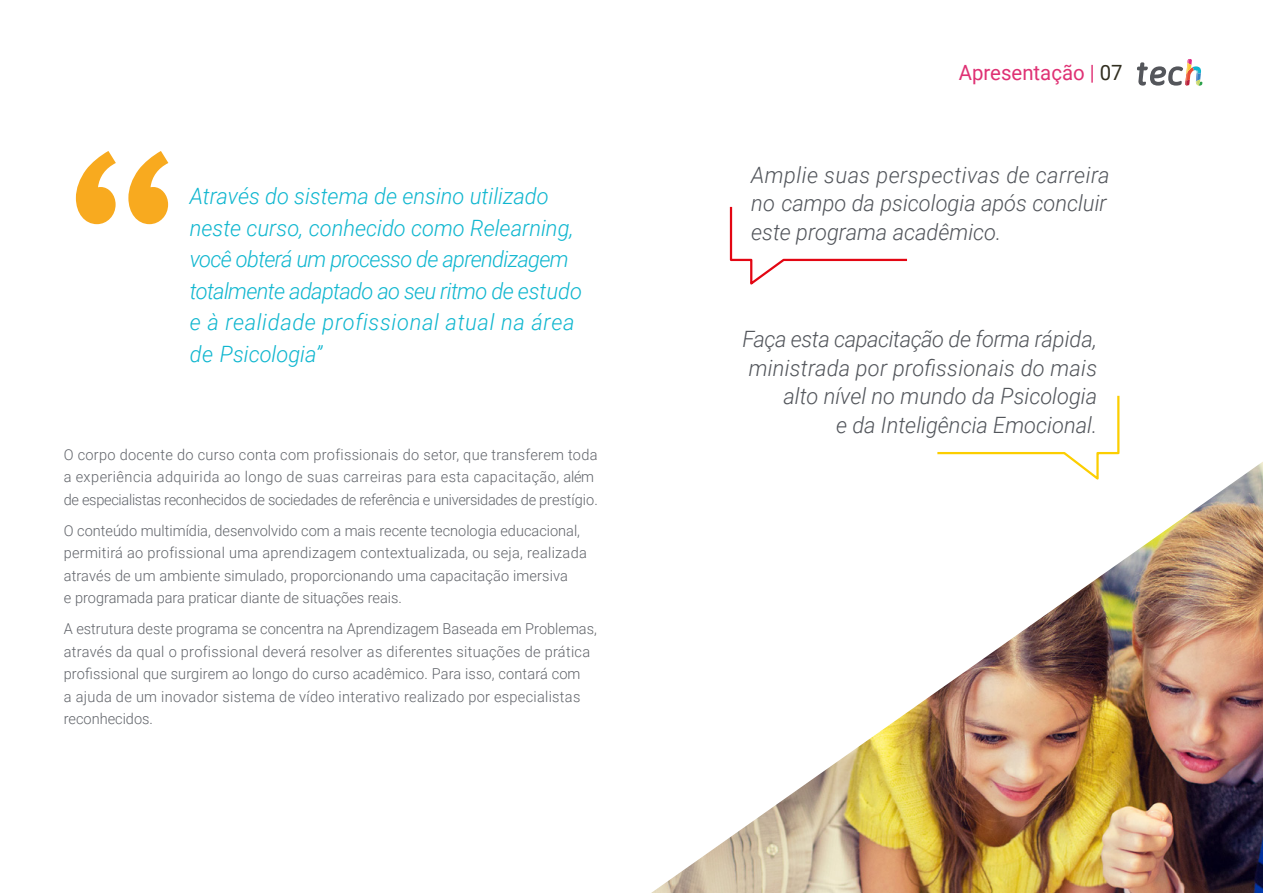
<style>
.page{position:relative;width:1263px;height:893px;background:#fff}
.page>*{position:absolute;margin:0;border:0;box-sizing:border-box;transform-origin:0 0}
.t1{font:italic 300 22.5px/28.5px "Roboto";color:#52555b;text-align:right}
.t2{font:italic 300 22.5px/31.5px "Roboto";color:#0fb6cf}
.t3{font:21px "Roboto";color:#df3174}
.t4{font:300 15px/22.5px "Roboto";letter-spacing:.01em;color:#61646a}
.s1{color:#312e20}
</style>
<div class="page">
<svg style="left:76px;top:151px;width:92px;height:73px"></svg>
<img style="left:651px;top:462px;width:612px;height:431px">
<svg style="left:935px;top:395px;width:185px;height:88px"></svg>
<svg style="left:729px;top:206px;width:178px;height:79px"></svg>
<svg style="left:1137px;top:59px;width:65px;height:27px"></svg>
<h1 class="t2" style="left:190px;top:180px;width:394px">Através do sistema de ensino utilizado neste curso, conhecido como Relearning, você obterá um processo de aprendizagem totalmente adaptado ao seu ritmo de estudo e à realidade profissional atual na área de Psicologia”</h1>
<p class="t4" style="left:64px;top:443px;width:535px">O corpo docente do curso conta com profissionais do setor, que transferem toda a experiência adquirida ao longo de suas carreiras para esta capacitação, além de especialistas reconhecidos de sociedades de referência e universidades de prestígio.</p>
<p class="t4" style="left:64px;top:519px;width:525px">O conteúdo multimídia, desenvolvido com a mais recente tecnologia educacional, permitirá ao profissional uma aprendizagem contextualizada, ou seja, realizada através de um ambiente simulado, proporcionando uma capacitação imersiva<br>e programada para praticar diante de situações reais.</p>
<p class="t4" style="left:64px;top:617px;width:534px">A estrutura deste programa se concentra na Aprendizagem Baseada em Problemas, através da qual o profissional deverá resolver as diferentes situações de prática profissional que surgirem ao longo do curso acadêmico. Para isso, contará com<br>a ajuda de um inovador sistema de vídeo interativo realizado por especialistas reconhecidos.</p>
<h2 class="t3" style="left:959px;top:57px;width:165px">Apresentação | <span class="s1">07</span></h2>
<h1 class="t1" style="left:751px;top:160px;width:360px;text-align:left">Amplie suas perspectivas de carreira no campo da psicologia após concluir este programa acadêmico.</h1>
<h1 class="t1" style="left:742px;top:324px;width:356px">Faça esta capacitação de forma rápida, ministrada por profissionais do mais alto nível no mundo da Psicologia<br>e da Inteligência Emocional.</h1>
</div>
